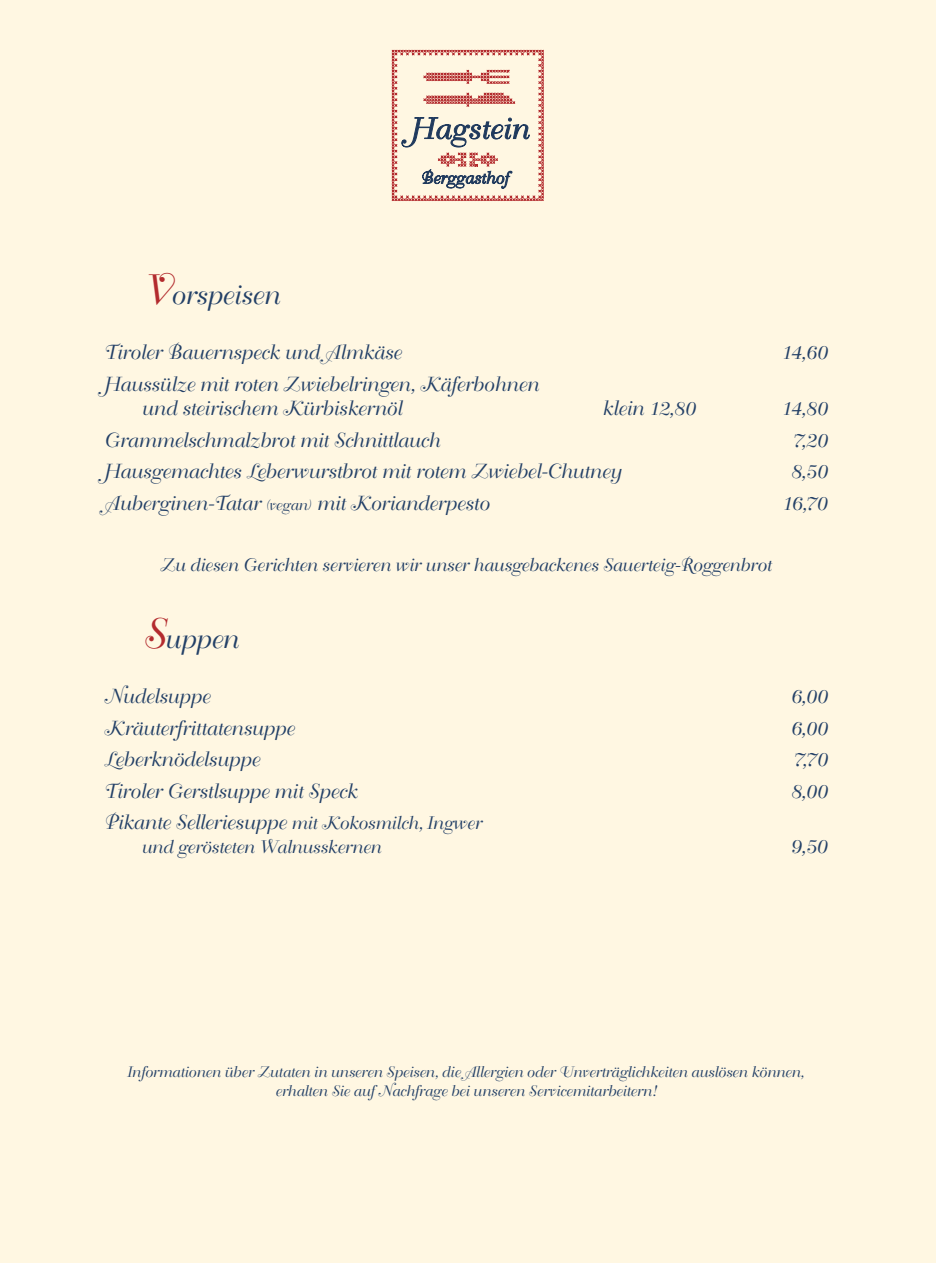
<style>
.page{position:relative;width:936px;height:1263px;background:#fff}
.page>*{position:absolute;margin:0;border:0;box-sizing:border-box;transform-origin:0 0}
.t1{font:27px "Bellevue BQ";color:#234067}
.t2{font:20.1px/24.2px "Bellevue BQ";color:#234067}
.t3{font:18px "Bellevue BQ";color:#234067}
.t4{font:15px/19.5px "Bellevue BQ";color:#234067;text-align:center}
.s1{font-size:42px;color:#b32b2e}
.s2{font-size:15px}
.s3{font-size:18px}
</style>
<div class="page">
<div style="left:0;top:0;width:935px;height:1263px;background:#fff7e2"></div>
<svg style="left:391px;top:49px;width:153px;height:152px"></svg>
<h1 class="t1" style="left:140px;top:280px;width:139px"><span class="s1">V</span>orspeisen</h1>
<p class="t2" style="left:103px;top:341px;width:299px">Tiroler Bauernspeck und Almkäse</p>
<p class="t2" style="left:780px;top:341px;width:48px">14,60</p>
<p class="t2" style="left:140px;top:373px;width:398px;text-indent:-38px">Haussülze mit roten Zwiebelringen, Käferbohnen und steirischem Kürbiskernöl</p>
<p class="t2" style="left:601px;top:397px;width:94px">klein 12,80</p>
<p class="t2" style="left:780px;top:397px;width:48px">14,80</p>
<p class="t2" style="left:103px;top:428px;width:337px">Grammelschmalzbrot mit Schnittlauch</p>
<p class="t2" style="left:791px;top:428px;width:36px">7,20</p>
<p class="t2" style="left:103px;top:460px;width:519px">Hausgemachtes Leberwurstbrot mit rotem Zwiebel-Chutney</p>
<p class="t2" style="left:789px;top:460px;width:38px">8,50</p>
<p class="t2" style="left:103px;top:491px;width:387px">Auberginen-Tatar <span class="s2">(vegan)</span> mit Korianderpesto</p>
<p class="t2" style="left:780px;top:491px;width:47px">16,70</p>
<p class="t3" style="left:159px;top:555px;width:613px">Zu diesen Gerichten servieren wir unser hausgebackenes Sauerteig-Roggenbrot</p>
<h1 class="t1" style="left:140px;top:623px;width:98px"><span class="s1">S</span>uppen</h1>
<p class="t2" style="left:103px;top:685px;width:107px">Nudelsuppe</p>
<p class="t2" style="left:789px;top:685px;width:38px">6,00</p>
<p class="t2" style="left:103px;top:716px;width:192px">Kräuterfrittatensuppe</p>
<p class="t2" style="left:789px;top:716px;width:38px">6,00</p>
<p class="t2" style="left:103px;top:748px;width:157px">Leberknödelsuppe</p>
<p class="t2" style="left:792px;top:748px;width:35px">7,70</p>
<p class="t2" style="left:103px;top:779px;width:254px">Tiroler Gerstlsuppe mit Speck</p>
<p class="t2" style="left:789px;top:779px;width:38px">8,00</p>
<p class="t2" style="left:103px;top:811px;width:379px">Pikante Selleriesuppe <span class="s3">mit Kokosmilch, Ingwer</span></p>
<p class="t3" style="left:140px;top:837px;width:241px">und gerösteten Walnusskernen</p>
<p class="t2" style="left:789px;top:835px;width:38px">9,50</p>
<p class="t4" style="left:126px;top:1062px;width:678px">Informationen über Zutaten in unseren Speisen, die Allergien oder Unverträglichkeiten auslösen können, erhalten Sie auf Nachfrage bei unseren Servicemitarbeitern!</p>
</div>
